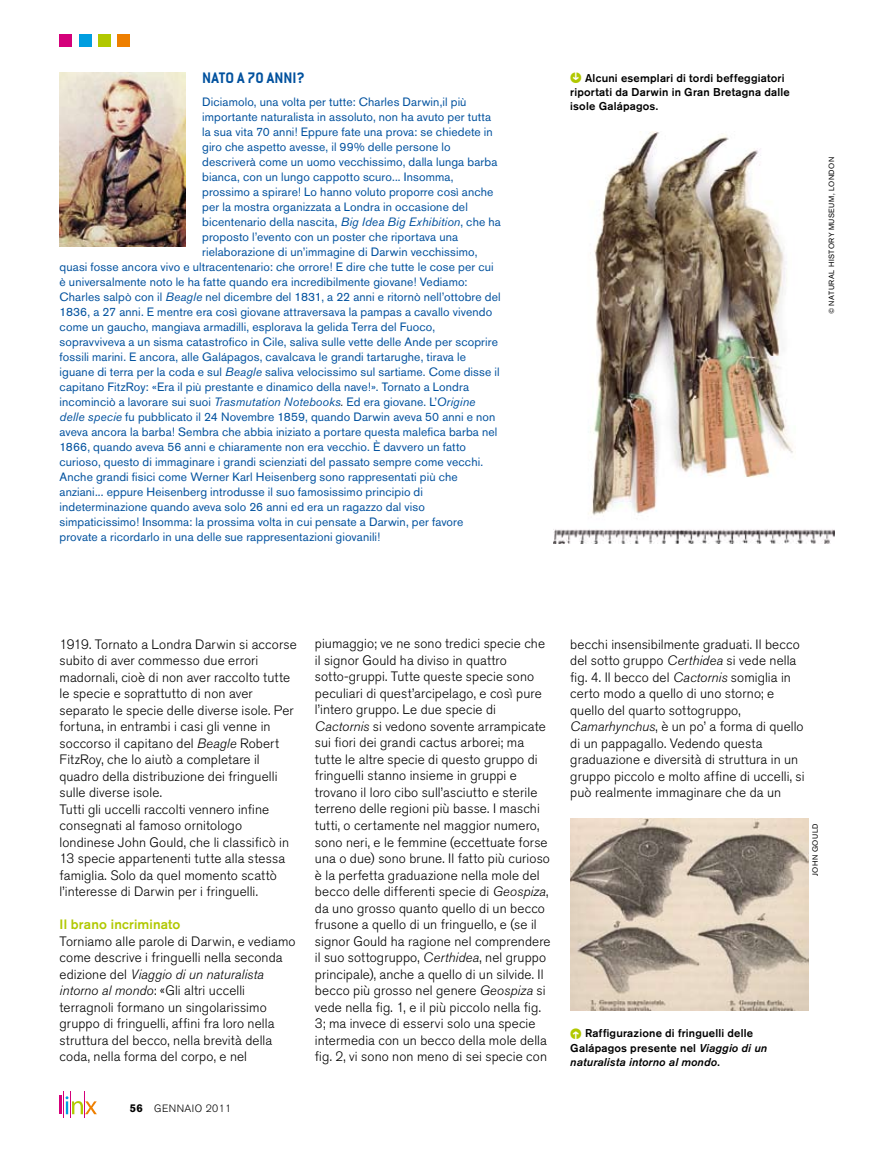
<style>
.page{position:relative;width:881px;height:1157px;background:#fff}
.page>*{position:absolute;margin:0;border:0;box-sizing:border-box;transform-origin:0 0}
.t1{font:16.5px "Conduit ITCTT Bold";color:#00519e}
.t2{font:300 13.5px/16.5px "Akzidenz Grotesk BQ";letter-spacing:.01em;color:#000}
.t3{font:500 13.5px "Akzidenz Grotesk BQ";color:#b1c800}
.t4{font:12px "Akzidenz Grotesk BQ";letter-spacing:.01em;color:#00519e}
.t5{font:500 11.25px/14.2px "Akzidenz Grotesk BQ";letter-spacing:.015em;color:#000}
.t6{font:italic 11.25px "Akzidenz Grotesk BQ Med";letter-spacing:.015em;color:#000}
.t7{font:300 10.5px "Akzidenz Grotesk BQ";letter-spacing:.04em;color:#000}
.t8{font:7.5px "Akzidenz Grotesk BQ";letter-spacing:.065em;color:#000}
.s1{font-style:italic}
.s2{font-weight:300;font-style:italic;color:#000}
.s3{font-weight:700;font-size:11.25px}
.s4{font-family:"Akzidenz Grotesk BQ Med";font-weight:400;font-style:italic}
.s5{font-family:"Akzidenz Grotesk BQ";font-weight:500;font-style:normal}
</style>
<div class="page">
<div style="left:117px;top:34px;width:13px;height:13px;background:#ee7f00"></div>
<div style="left:79px;top:34px;width:12px;height:13px;background:#009ee0"></div>
<div style="left:98px;top:34px;width:13px;height:13px;background:#b1c800"></div>
<div style="left:60px;top:34px;width:12px;height:13px;background:#d4007a"></div>
<svg style="left:60px;top:1091px;width:37px;height:26px"></svg>
<img style="left:60px;top:72px;width:125px;height:175px">
<img style="left:570px;top:819px;width:238px;height:191px">
<img style="left:553px;top:132px;width:280px;height:411px">
<p class="t1" style="left:202px;top:68px;width:104px">NATO A 70 ANNI?</p>
<p class="t4" style="left:202px;top:95px;width:266px">Diciamolo, una volta per tutte: Charles Darwin,il più</p>
<p class="t4" style="left:202px;top:110px;width:290px">importante naturalista in assoluto, non ha avuto per tutta</p>
<p class="t4" style="left:202px;top:125px;width:292px">la sua vita 70 anni! Eppure fate una prova: se chiedete in</p>
<p class="t4" style="left:202px;top:140px;width:250px">giro che aspetto avesse, il 99% delle persone lo</p>
<p class="t4" style="left:202px;top:155px;width:296px">descriverà come un uomo vecchissimo, dalla lunga barba</p>
<p class="t4" style="left:202px;top:170px;width:253px">bianca, con un lungo cappotto scuro... Insomma,</p>
<p class="t4" style="left:202px;top:185px;width:293px">prossimo a spirare! Lo hanno voluto proporre così anche</p>
<p class="t4" style="left:202px;top:200px;width:267px">per la mostra organizzata a Londra in occasione del</p>
<p class="t4" style="left:202px;top:215px;width:300px">bicentenario della nascita, <span class="s1">Big Idea Big Exhibition</span>, che ha</p>
<p class="t4" style="left:202px;top:230px;width:257px">proposto l’evento con un poster che riportava una</p>
<p class="t4" style="left:202px;top:245px;width:277px">rielaborazione di un’immagine di Darwin vecchissimo,</p>
<p class="t4" style="left:60px;top:260px;width:435px">quasi fosse ancora vivo e ultracentenario: che orrore! E dire che tutte le cose per cui</p>
<p class="t4" style="left:60px;top:275px;width:409px">è universalmente noto le ha fatte quando era incredibilmente giovane! Vediamo:</p>
<p class="t4" style="left:60px;top:290px;width:442px">Charles salpò con il <span class="s1">Beagle</span> nel dicembre del 1831, a 22 anni e ritornò nell’ottobre del</p>
<p class="t4" style="left:60px;top:305px;width:434px">1836, a 27 anni. E mentre era così giovane attraversava la pampas a cavallo vivendo</p>
<p class="t4" style="left:60px;top:320px;width:377px">come un gaucho, mangiava armadilli, esplorava la gelida Terra del Fuoco,</p>
<p class="t4" style="left:60px;top:335px;width:439px">sopravviveva a un sisma catastrofico in Cile, saliva sulle vette delle Ande per scoprire</p>
<p class="t4" style="left:60px;top:350px;width:408px">fossili marini. E ancora, alle Galápagos, cavalcava le grandi tartarughe, tirava le</p>
<p class="t4" style="left:60px;top:365px;width:441px">iguane di terra per la coda e sul <span class="s1">Beagle</span> saliva velocissimo sul sartiame. Come disse il</p>
<p class="t4" style="left:60px;top:380px;width:411px">capitano FitzRoy: «Era il più prestante e dinamico della nave!». Tornato a Londra</p>
<p class="t4" style="left:60px;top:395px;width:417px">incominciò a lavorare sui suoi <span class="s1">Trasmutation Notebooks</span><span class="s2">.</span> Ed era giovane. L’<span class="s1">Origine</span></p>
<p class="t4" style="left:60px;top:410px;width:437px"><span class="s1">delle specie</span> fu pubblicato il 24 Novembre 1859, quando Darwin aveva 50 anni e non</p>
<p class="t4" style="left:60px;top:425px;width:439px">aveva ancora la barba! Sembra che abbia iniziato a portare questa malefica barba nel</p>
<p class="t4" style="left:60px;top:440px;width:408px">1866, quando aveva 56 anni e chiaramente non era vecchio. È davvero un fatto</p>
<p class="t4" style="left:60px;top:455px;width:425px">curioso, questo di immaginare i grandi scienziati del passato sempre come vecchi.</p>
<p class="t4" style="left:60px;top:470px;width:399px">Anche grandi fisici come Werner Karl Heisenberg sono rappresentati più che</p>
<p class="t4" style="left:60px;top:485px;width:365px">anziani... eppure Heisenberg introdusse il suo famosissimo principio di</p>
<p class="t4" style="left:59px;top:500px;width:367px">indeterminazione quando aveva solo 26 anni ed era un ragazzo dal viso</p>
<p class="t4" style="left:59px;top:515px;width:405px">simpaticissimo! Insomma: la prossima volta in cui pensate a Darwin, per favore</p>
<p class="t4" style="left:60px;top:530px;width:322px">provate a ricordarlo in una delle sue rappresentazioni giovanili!</p>
<p class="t5" style="left:570px;top:70px;width:221px;text-indent:15px">Alcuni esemplari di tordi beffeggiatori riportati da Darwin in Gran Bretagna dalle isole Galápagos.</p>
<p class="t8" style="left:826px;top:314px;width:157px;rotate:-90deg">© Natural H istory Museum, Lon don</p>
<p class="t2" style="left:60px;top:636px;width:238px">1919. Tornato a Londra Darwin si accorse subito di aver commesso due errori madornali, cioè di non aver raccolto tutte le specie e soprattutto di non aver separato le specie delle diverse isole. Per fortuna, in entrambi i casi gli venne in soccorso il capitano del <span class="s1">Beagle</span> Robert FitzRoy, che lo aiutò a completare il quadro della distribuzione dei fringuelli sulle diverse isole.<br>Tutti gli uccelli raccolti vennero infine consegnati al famoso ornitologo londinese John Gould, che li classificò in 13 specie appartenenti tutte alla stessa famiglia. Solo da quel momento scattò l’interesse di Darwin per i fringuelli.</p>
<p class="t3" style="left:60px;top:916px;width:122px">I l brano incriminato</p>
<p class="t2" style="left:60px;top:933px;width:237px">Torniamo alle parole di Darwin, e vediamo come descrive i fringuelli nella seconda edizione del <span class="s1">Viaggio di un naturalista intorno al mondo</span>: «Gli altri uccelli terragnoli formano un singolarissimo gruppo di fringuelli, affini fra loro nella struttura del becco, nella brevità della coda, nella forma del corpo, e nel</p>
<p class="t7" style="left:130px;top:1103px;width:48px"><span class="s3">56</span> GENNA</p>
<p class="t7" style="left:192px;top:1103px;width:41px">IO 2011</p>
<p class="t2" style="left:315px;top:636px;width:237px">piumaggio; ve ne sono tredici specie che il signor Gould ha diviso in quattro sotto-gruppi. Tutte queste specie sono peculiari di quest’arcipelago, e così pure l’intero gruppo. Le due specie di <span class="s1">Cactornis</span> si vedono sovente arrampicate sui fiori dei grandi cactus arborei; ma tutte le altre specie di questo gruppo di fringuelli stanno insieme in gruppi e trovano il loro cibo sull’asciutto e sterile terreno delle regioni più basse. I maschi tutti, o certamente nel maggior numero, sono neri, e le femmine (eccettuate forse una o due) sono brune. Il fatto più curioso è la perfetta graduazione nella mole del becco delle differenti specie di <span class="s1">Geospiza</span>, da uno grosso quanto quello di un becco frusone a quello di un fringuello, e (se il signor Gould ha ragione nel comprendere il suo sottogruppo, <span class="s1">Certhidea</span>, nel gruppo principale), anche a quello di un silvide. Il becco più grosso nel genere <span class="s1">Geospiza</span> si vede nella fig. 1, e il più piccolo nella fig.<br>3; ma invece di esservi solo una specie intermedia con un becco della mole della fig. 2, vi sono non meno di sei specie con</p>
<p class="t2" style="left:570px;top:636px;width:236px">becchi insensibilmente graduati. Il becco del sotto gruppo <span class="s1">Certhidea</span> si vede nella fig. 4. Il becco del <span class="s1">Cactornis</span> somiglia in certo modo a quello di uno storno; e quello del quarto sottogruppo, <span class="s1">Camarhynchus</span>, è un po’ a forma di quello di un pappagallo. Vedendo questa graduazione e diversità di struttura in un gruppo piccolo e molto affine di uccelli, si può realmente immaginare che da un</p>
<p class="t5" style="left:570px;top:1026px;width:198px;text-align:center">Raffigurazione di fringuelli delle<br>Galápagos presente nel <span class="s4">Viaggio di un</span></p>
<p class="t6" style="left:570px;top:1055px;width:151px">naturalista intorno al mondo<span class="s5">.</span></p>
<p class="t8" style="left:810px;top:875px;width:53px;rotate:-90deg">John Gould</p>
</div>
